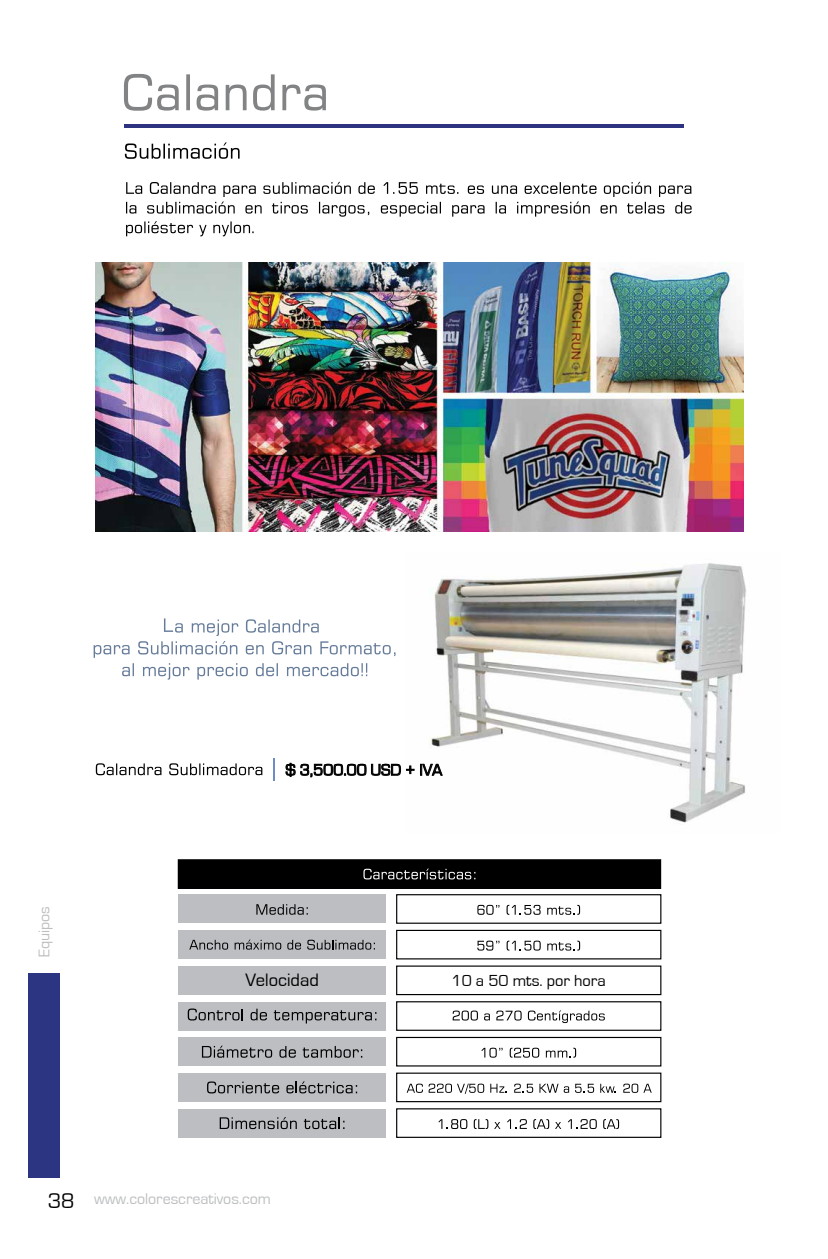
<style>
.page{position:relative;width:828px;height:1259px;background:#fff}
.page>*{position:absolute;margin:0;border:0;box-sizing:border-box;transform-origin:0 0}
.t1{font:18.6px "Eurostile";color:#000}
.t2{font:16.4px "Eurostile";color:#000}
.t3{font:16px "Eurostile";color:#bcbec0}
.s1{font-size:22px;color:#000}
</style>
<div class="page">
<img style="left:429px;top:563px;width:317px;height:260px">
<svg style="left:124px;top:74px;width:202px;height:37px"></svg>
<hr style="left:124px;top:124px;width:560px;height:4px;background:#2d3381">
<svg style="left:96px;top:763px;width:166px;height:12px"></svg>
<hr style="left:273px;top:758px;width:2px;height:23px;background:#6d8cc7">
<svg style="left:126px;top:182px;width:565px;height:54px"></svg>
<svg style="left:477px;top:905px;width:22px;height:10px"></svg>
<svg style="left:506px;top:905px;width:34px;height:10px"></svg>
<svg style="left:547px;top:905px;width:33px;height:10px"></svg>
<div style="left:178px;top:894px;width:208px;height:29px;background:#bdbec1"></div>
<div style="left:396px;top:894px;width:265px;height:29px;border:1px solid #000"></div>
<div style="left:178px;top:860px;width:482px;height:28px;background:#000"></div>
<div style="left:178px;top:859px;width:483px;height:30px;border:1px solid #000"></div>
<div style="left:178px;top:930px;width:208px;height:29px;background:#bdbec1"></div>
<div style="left:396px;top:930px;width:265px;height:29px;border:1px solid #000"></div>
<div style="left:178px;top:966px;width:208px;height:28px;background:#bdbec1"></div>
<div style="left:396px;top:965px;width:265px;height:30px;border:1px solid #000"></div>
<div style="left:178px;top:1001px;width:208px;height:29px;background:#bdbec1"></div>
<div style="left:396px;top:1001px;width:265px;height:30px;border:1px solid #000"></div>
<div style="left:178px;top:1037px;width:208px;height:29px;background:#bdbec1"></div>
<div style="left:396px;top:1037px;width:265px;height:29px;border:1px solid #000"></div>
<div style="left:178px;top:1073px;width:208px;height:28px;background:#bdbec1"></div>
<div style="left:396px;top:1072px;width:265px;height:30px;border:1px solid #000"></div>
<div style="left:178px;top:1108px;width:208px;height:29px;background:#bdbec1"></div>
<div style="left:396px;top:1108px;width:265px;height:30px;border:1px solid #000"></div>
<svg style="left:189px;top:940px;width:39px;height:9px"></svg>
<svg style="left:235px;top:939px;width:46px;height:10px"></svg>
<svg style="left:287px;top:940px;width:14px;height:9px"></svg>
<svg style="left:307px;top:939px;width:68px;height:10px"></svg>
<svg style="left:256px;top:904px;width:52px;height:10px"></svg>
<svg style="left:477px;top:940px;width:22px;height:10px"></svg>
<svg style="left:506px;top:940px;width:35px;height:10px"></svg>
<svg style="left:547px;top:940px;width:33px;height:10px"></svg>
<svg style="left:188px;top:1008px;width:55px;height:12px"></svg>
<svg style="left:250px;top:1008px;width:17px;height:12px"></svg>
<svg style="left:274px;top:1010px;width:102px;height:13px"></svg>
<svg style="left:453px;top:1010px;width:25px;height:10px"></svg>
<svg style="left:484px;top:1013px;width:6px;height:7px"></svg>
<svg style="left:496px;top:1010px;width:25px;height:10px"></svg>
<svg style="left:528px;top:1010px;width:77px;height:13px"></svg>
<svg style="left:202px;top:1045px;width:70px;height:12px"></svg>
<svg style="left:279px;top:1046px;width:17px;height:11px"></svg>
<svg style="left:303px;top:1046px;width:59px;height:11px"></svg>
<svg style="left:481px;top:1047px;width:21px;height:10px"></svg>
<svg style="left:510px;top:1047px;width:29px;height:10px"></svg>
<svg style="left:546px;top:1047px;width:30px;height:10px"></svg>
<svg style="left:207px;top:1081px;width:72px;height:12px"></svg>
<svg style="left:286px;top:1081px;width:71px;height:12px"></svg>
<svg style="left:407px;top:1083px;width:77px;height:11px"></svg>
<svg style="left:490px;top:1083px;width:17px;height:9px"></svg>
<svg style="left:514px;top:1083px;width:19px;height:9px"></svg>
<svg style="left:539px;top:1083px;width:19px;height:9px"></svg>
<svg style="left:564px;top:1086px;width:5px;height:6px"></svg>
<svg style="left:575px;top:1083px;width:19px;height:9px"></svg>
<svg style="left:600px;top:1083px;width:16px;height:9px"></svg>
<svg style="left:623px;top:1083px;width:29px;height:9px"></svg>
<svg style="left:220px;top:1117px;width:77px;height:12px"></svg>
<svg style="left:304px;top:1117px;width:40px;height:12px"></svg>
<svg style="left:438px;top:1119px;width:29px;height:10px"></svg>
<svg style="left:474px;top:1119px;width:14px;height:10px"></svg>
<svg style="left:494px;top:1122px;width:6px;height:7px"></svg>
<svg style="left:507px;top:1119px;width:20px;height:10px"></svg>
<svg style="left:533px;top:1119px;width:16px;height:10px"></svg>
<svg style="left:555px;top:1122px;width:6px;height:7px"></svg>
<svg style="left:568px;top:1119px;width:29px;height:10px"></svg>
<svg style="left:603px;top:1119px;width:16px;height:10px"></svg>
<svg style="left:363px;top:868px;width:112px;height:11px"></svg>
<svg style="left:125px;top:142px;width:115px;height:17px"></svg>
<svg style="left:94px;top:618px;width:301px;height:61px"></svg>
<svg style="left:285px;top:762px;width:158px;height:16px"></svg>
<img style="left:96px;top:262px;width:647px;height:270px">
<div style="left:28px;top:972px;width:32px;height:205px;background:#2c3582"></div>
<p class="t3" style="left:36px;top:957px;width:53px;rotate:-90deg">Equipos</p>
<p class="t2" style="left:285px;top:761px;width:158px">$ 3,500.00 USD + IVA</p>
<p class="t1" style="left:245px;top:969px;width:75px">Velocidad</p>
<p class="t2" style="left:451px;top:971px;width:156px">10 a 50 mts. por hora</p>
<p class="t3" style="left:48px;top:1190px;width:225px"><span class="s1">38</span> www.colorescreativos.com</p>
</div>
